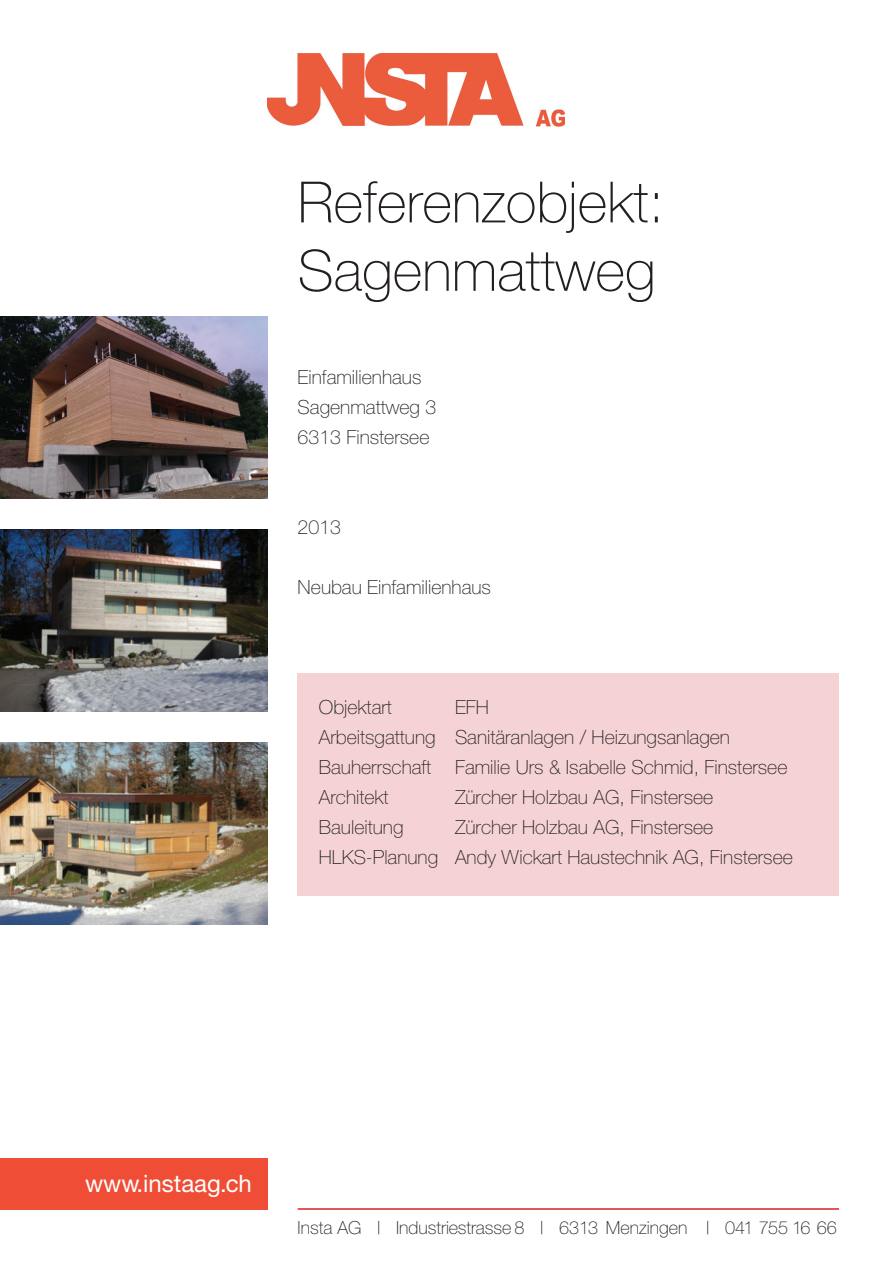
<style>
.page{position:relative;width:893px;height:1263px;background:#fff}
.page>*{position:absolute;margin:0;border:0;box-sizing:border-box;transform-origin:0 0}
.t1{font:100 57px/68.4px "Helvetica Neue East A";color:#231f20}
.t2{font:24px "Helvetica Neue East A";color:#fff}
.t3{font:100 19.5px/30px "Helvetica Neue East A";color:#231f20}
.t4{font:100 18px "Helvetica Neue East A";color:#231f20}
</style>
<div class="page">
<img style="left:0;top:317px;width:267px;height:182px">
<div style="left:298px;top:673px;width:541px;height:223px;background:#f5d3d5"></div>
<img style="left:267px;top:53px;width:297px;height:74px">
<img style="left:0;top:529px;width:267px;height:182px">
<img style="left:0;top:742px;width:267px;height:182px">
<hr style="left:298px;top:1208px;width:541px;height:2px;background:#d1232a">
<div style="left:0;top:1159px;width:267px;height:51px;background:#ef4d35"></div>
<h1 class="t1" style="left:298px;top:170px;width:368px">Referenzobjekt:<br>Sagenmattweg</h1>
<p class="t3" style="left:298px;top:363px;width:140px">Einfamilienhaus<br>Sagenmattweg 3<br>6313 Finstersee</p>
<p class="t3" style="left:298px;top:513px;width:45px">2013</p>
<p class="t3" style="left:298px;top:573px;width:195px">Neubau Einfamilienhaus</p>
<p class="t3" style="left:319px;top:693px;width:74px">Objektart</p>
<p class="t3" style="left:319px;top:693px;width:470px;text-indent:136px">EFH<br>Arbeitsgattung Sanitäranlagen / Heizungsanlagen<br>Bauherrschaft Familie Urs &amp; Isabelle Schmid, Finstersee<br>Architekt</p>
<p class="t3" style="left:455px;top:783px;width:260px">Zürcher Holzbau AG, Finstersee</p>
<p class="t3" style="left:319px;top:813px;width:475px;text-indent:136px">Zürcher Holzbau AG, Finstersee<br>HLKS-Planung Andy Wickart Haustechnik AG, Finstersee</p>
<p class="t3" style="left:319px;top:813px;width:86px">Bauleitung</p>
<p class="t2" style="left:85px;top:1169px;width:168px">www.instaag.ch</p>
<p class="t4" style="left:298px;top:1217px;width:540px">Insta AG | Industriestrasse 8 | 6313 Menzingen | 041 755 16 66</p>
</div>
